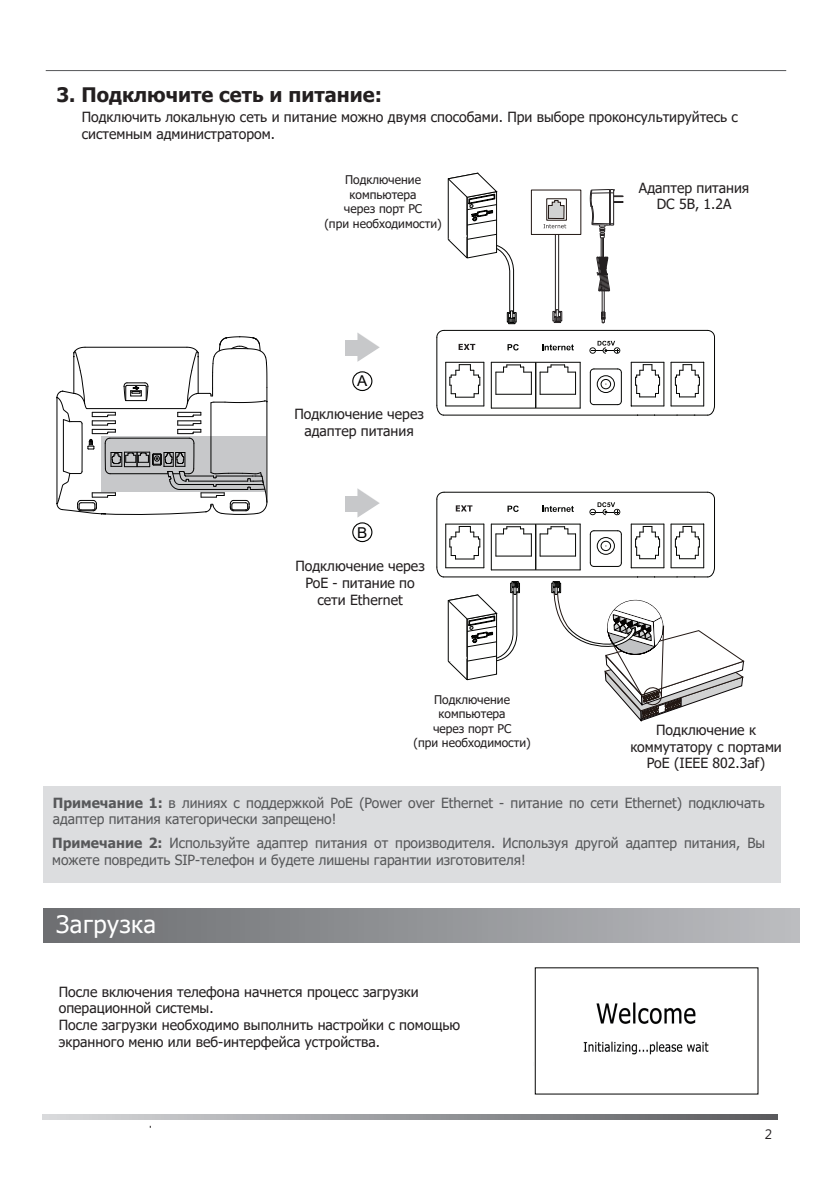
<style>
.page{position:relative;width:823px;height:1191px;background:#fff}
.page>*{position:absolute;margin:0;border:0;box-sizing:border-box;transform-origin:0 0}
.t1{font:24px "Tahoma";letter-spacing:.02em;color:#fff}
.t2{font:700 20px "Tahoma";color:#231f20}
.t3{font:15px "Arial";color:#030303}
.t4{font:14px/16.8px "Tahoma";color:#231f20;text-align:center}
.t5{font:14px/16.8px "Tahoma";color:#57585a}
.t6{font:13.6px "Microsoft Phags Pa";color:#231f20}
.t7{font:12px/14.4px "Tahoma";color:#231f20;text-align:center}
.s1{font-weight:700}
</style>
<div class="page">
<hr style="left:46px;top:70px;width:739px;height:1px;background:#57585a">
<svg style="left:42px;top:1114px;width:734px;height:6px;background:#989a9d"></svg>
<div style="left:43px;top:908px;width:755px;height:34px;background:linear-gradient(to right,#6b6d70,#bbbcc0)"></div>
<img style="left:583px;top:1002px;width:126px;height:53px">
<div style="left:43px;top:787px;width:737px;height:96px;background:#dcdddf"></div>
<div style="left:352px;top:371px;width:20px;height:20px;border:1px solid #040503;border-radius:50%"></div>
<div style="left:352px;top:522px;width:20px;height:20px;border:1px solid #040503;border-radius:50%"></div>
<svg style="left:589px;top:189px;width:34px;height:134px"></svg>
<hr style="left:491px;top:408px;width:88px;height:1px;background:#040503">
<hr style="left:445px;top:405px;width:38px;height:1px;background:#040503">
<hr style="left:495px;top:394px;width:36px;height:1px;background:#040503">
<hr style="left:539px;top:394px;width:36px;height:1px;background:#040503">
<hr style="left:670px;top:362px;width:33px;height:1px;background:#040503">
<hr style="left:631px;top:362px;width:32px;height:1px;background:#040503">
<hr style="left:491px;top:362px;width:88px;height:1px;background:#040503">
<hr style="left:445px;top:362px;width:38px;height:1px;background:#040503">
<hr style="left:445px;top:362px;width:1px;height:44px;background:#040503">
<svg style="left:449px;top:364px;width:31px;height:34px"></svg>
<hr style="left:483px;top:362px;width:1px;height:44px;background:#040503">
<hr style="left:490px;top:362px;width:1px;height:46px;background:#040503">
<svg style="left:495px;top:364px;width:36px;height:30px"></svg>
<hr style="left:535px;top:363px;width:1px;height:44px;background:#040503">
<svg style="left:539px;top:364px;width:37px;height:30px"></svg>
<hr style="left:579px;top:362px;width:1px;height:46px;background:#040503">
<hr style="left:630px;top:362px;width:1px;height:44px;background:#040503">
<svg style="left:635px;top:364px;width:24px;height:33px"></svg>
<hr style="left:663px;top:362px;width:1px;height:44px;background:#040503">
<hr style="left:670px;top:362px;width:1px;height:44px;background:#040503">
<hr style="left:703px;top:362px;width:1px;height:44px;background:#040503">
<svg style="left:674px;top:362px;width:30px;height:35px"></svg>
<svg style="left:589px;top:368px;width:32px;height:37px"></svg>
<hr style="left:443px;top:415px;width:194px;height:1px;background:#040503">
<hr style="left:444px;top:330px;width:262px;height:1px;background:#040503">
<hr style="left:436px;top:337px;width:1px;height:68px;background:#040503">
<hr style="left:713px;top:337px;width:1px;height:68px;background:#040503">
<svg style="left:436px;top:330px;width:8px;height:8px"></svg>
<svg style="left:706px;top:330px;width:8px;height:8px"></svg>
<svg style="left:436px;top:405px;width:8px;height:11px"></svg>
<svg style="left:631px;top:405px;width:83px;height:11px"></svg>
<hr style="left:491px;top:569px;width:88px;height:1px;background:#040503">
<hr style="left:495px;top:556px;width:36px;height:1px;background:#040503">
<hr style="left:491px;top:524px;width:88px;height:1px;background:#040503">
<hr style="left:445px;top:524px;width:38px;height:1px;background:#040503">
<hr style="left:445px;top:524px;width:1px;height:44px;background:#040503">
<svg style="left:449px;top:526px;width:31px;height:33px"></svg>
<hr style="left:483px;top:524px;width:1px;height:44px;background:#040503">
<hr style="left:490px;top:524px;width:1px;height:46px;background:#040503">
<svg style="left:495px;top:526px;width:36px;height:30px"></svg>
<hr style="left:535px;top:524px;width:1px;height:45px;background:#040503">
<hr style="left:443px;top:576px;width:194px;height:1px;background:#040503">
<hr style="left:444px;top:492px;width:262px;height:1px;background:#040503">
<hr style="left:436px;top:499px;width:1px;height:68px;background:#040503">
<hr style="left:713px;top:499px;width:1px;height:68px;background:#040503">
<svg style="left:436px;top:491px;width:8px;height:8px"></svg>
<svg style="left:706px;top:491px;width:8px;height:7px"></svg>
<div style="left:345px;top:495px;width:14px;height:16px;background:#c7c8ca"></div>
<svg style="left:357px;top:488px;width:22px;height:29px"></svg>
<div style="left:345px;top:340px;width:14px;height:15px;background:#c7c8ca"></div>
<svg style="left:357px;top:333px;width:22px;height:29px"></svg>
<svg style="left:539px;top:524px;width:205px;height:198px"></svg>
<div style="left:506px;top:312px;width:10px;height:10px;border:1px solid #040503"></div>
<svg style="left:447px;top:172px;width:68px;height:151px"></svg>
<div style="left:510px;top:583px;width:9px;height:10px;border:1px solid #040503"></div>
<svg style="left:436px;top:566px;width:82px;height:114px"></svg>
<hr style="left:554px;top:234px;width:1px;height:79px;background:#231f20">
<hr style="left:558px;top:232px;width:1px;height:81px;background:#231f20">
<div style="left:552px;top:311px;width:9px;height:10px;border:1px solid #231f20"></div>
<svg style="left:553px;top:309px;width:7px;height:13px"></svg>
<div style="left:531px;top:190px;width:49px;height:45px;background:#fff;border:1px solid #221713"></div>
<svg style="left:546px;top:198px;width:20px;height:2px"></svg>
<svg style="left:543px;top:200px;width:23px;height:28px"></svg>
<svg style="left:507px;top:344px;width:11px;height:6px"></svg>
<svg style="left:542px;top:344px;width:31px;height:6px"></svg>
<svg style="left:589px;top:341px;width:31px;height:13px"></svg>
<svg style="left:507px;top:505px;width:11px;height:7px"></svg>
<svg style="left:542px;top:505px;width:31px;height:7px"></svg>
<svg style="left:589px;top:502px;width:31px;height:13px"></svg>
<svg style="left:455px;top:505px;width:17px;height:6px"></svg>
<svg style="left:458px;top:344px;width:17px;height:6px"></svg>
<svg style="left:56px;top:336px;width:211px;height:179px"></svg>
<h2 class="t2" style="left:56px;top:80px;width:327px">3. Подключите сеть и питание:</h2>
<p class="t4" style="left:82px;top:109px;width:657px;text-align:left">Подключить локальную сеть и питание можно двумя способами. При выборе проконсультируйтесь с системным администратором.</p>
<p class="t7" style="left:324px;top:173px;width:119px">Подключение компьютера<br>через порт PC<br>(при необходимости)</p>
<p class="t4" style="left:638px;top:180px;width:112px">Адаптер питания<br>DC 5В, 1.2А</p>
<p class="t3" style="left:357px;top:370px;width:12px">A</p>
<p class="t4" style="left:294px;top:406px;width:131px">Подключение через адаптер питания</p>
<p class="t3" style="left:357px;top:522px;width:12px">B</p>
<p class="t4" style="left:295px;top:558px;width:131px">Подключение через<br>PoE - питание по сети Ethernet</p>
<p class="t7" style="left:413px;top:693px;width:119px">Подключение компьютера<br>через порт PC<br>(при необходимости)</p>
<p class="t4" style="left:630px;top:722px;width:153px">Подключение к коммутатору с портами<br>PoE (IEEE 802.3af)</p>
<p class="t5" style="left:53px;top:795px;width:712px"><span class="s1">Примечание 1:</span> в линиях с поддержкой PoE (Power over Ethernet - питание по сети Ethernet) подключать адаптер питания категорически запрещено!</p>
<p class="t5" style="left:52px;top:835px;width:714px"><span class="s1">Примечание 2:</span> Используйте адаптер питания от производителя. Используя другой адаптер питания, Вы можете повредить SIP-телефон и будете лишены гарантии изготовителя!</p>
<h1 class="t1" style="left:57px;top:908px;width:101px">Загрузка</h1>
<p class="t4" style="left:59px;top:983px;width:402px;text-align:left">После включения телефона начнется процесс загрузки операционной системы.<br>После загрузки необходимо выполнить настройки с помощью экранного меню или веб-интерфейса устройства.</p>
<p class="t6" style="left:764px;top:1124px;width:9px">2</p>
</div>
